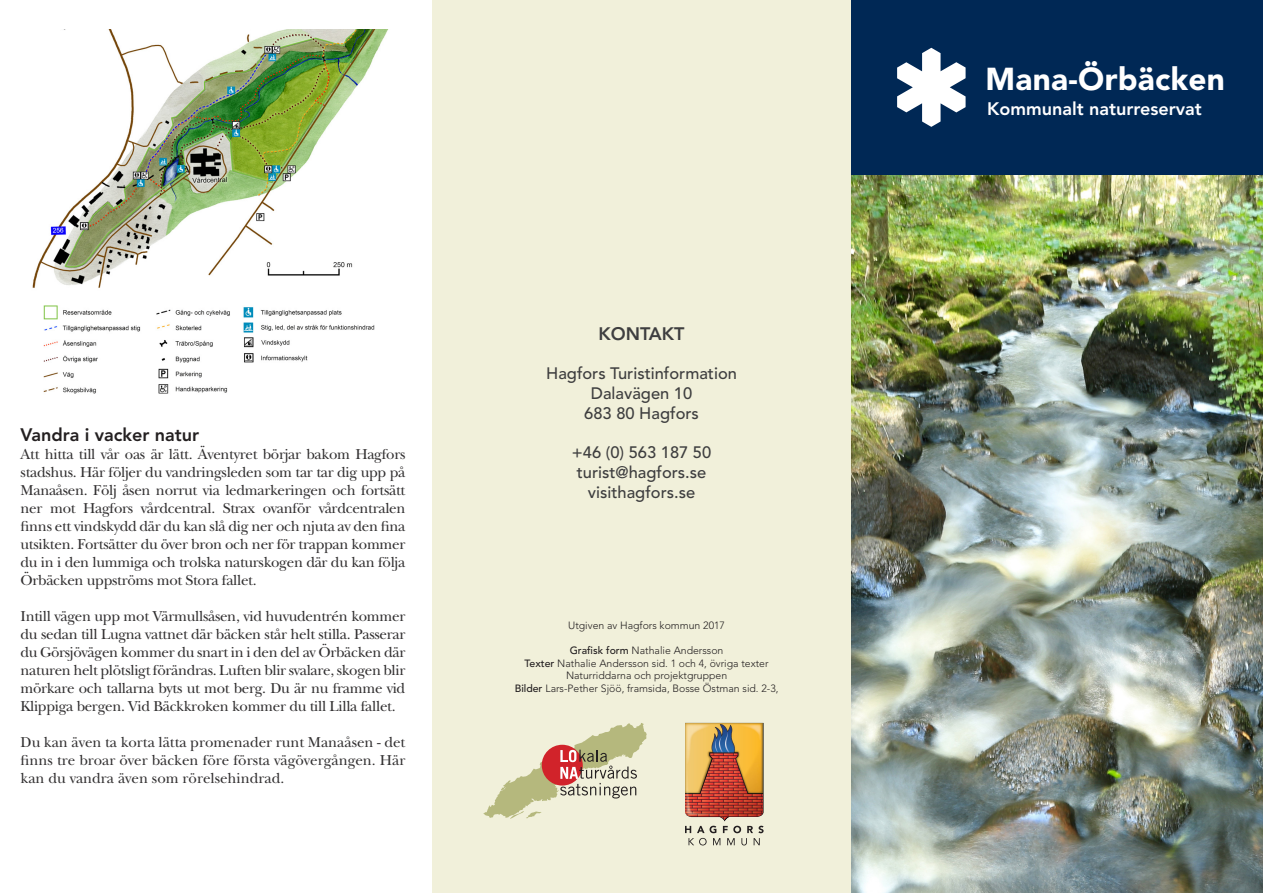
<style>
.page{position:relative;width:1263px;height:893px;background:#fff}
.page>*{position:absolute;margin:0;border:0;box-sizing:border-box;transform-origin:0 0}
.t1{font:900 31.5px "Avenir LT Std";letter-spacing:.01em;color:#fff}
.t2{font:800 18px "Avenir LT Std";color:#fff}
.t3{font:800 18px "Avenir LT Std";color:#231f20}
.t4{font:800 18px "Avenir LT Std";color:#3e3e3f}
.t5{font:500 16.5px "Avenir LT Std";color:#3e3e3f}
.t6{font:15px/18px "New Baskerville Std";letter-spacing:-.02em;color:#312f30;text-align:justify}
.t7{font:300 10.5px "Avenir LT Std";color:#231f20}
.s1{font-weight:500}
</style>
<div class="page">
<img style="left:851px;top:175px;width:411px;height:718px">
<div style="left:432px;top:0;width:418px;height:893px;background:#f1f0da"></div>
<svg style="left:483px;top:723px;width:164px;height:96px"></svg>
<img style="left:685px;top:723px;width:78px;height:98px">
<svg style="left:685px;top:826px;width:78px;height:19px"></svg>
<div style="left:851px;top:0;width:412px;height:175px;background:#002855"></div>
<svg style="left:897px;top:48px;width:68px;height:79px"></svg>
<img style="left:32px;top:30px;width:356px;height:364px">
<div style="left:313px;top:356px;width:109px;height:54px;background:#fff"></div>
<p class="t3" style="left:21px;top:424px;width:180px">Vandra i vacker natur</p>
<p class="t6" style="left:21px;top:445px;width:386px">Att hitta till vår oas är lätt. Äventyret börjar bakom Hagfors stadshus. Här följer du vandringsleden som tar tar dig upp på Manaåsen. Följ åsen norrut via ledmarkeringen och fortsätt ner mot Hagfors vårdcentral. Strax ovanför vårdcentralen finns ett vindskydd där du kan slå dig ner och njuta av den fina utsikten. Fortsätter du över bron och ner för trappan kommer du in i den lummiga och trolska naturskogen där du kan följa Örbäcken uppströms mot Stora fallet.</p>
<p class="t6" style="left:21px;top:607px;width:386px">Intill vägen upp mot Värmullsåsen, vid huvudentrén kommer du sedan till Lugna vattnet där bäcken står helt stilla. Passerar du Görsjövägen kommer du snart in i den del av Örbäcken där naturen helt plötsligt förändras. Luften blir svalare, skogen blir mörkare och tallarna byts ut mot berg. Du är nu framme vid Klippiga bergen. Vid Bäckkroken kommer du till Lilla fallet.</p>
<p class="t6" style="left:21px;top:733px;width:386px">Du kan även ta korta lätta promenader runt Manaåsen - det finns tre broar över bäcken före första vägövergången. Här kan du vandra även som rörelsehindrad.</p>
<p class="t4" style="left:598px;top:323px;width:87px">KONTAKT</p>
<p class="t5" style="left:546px;top:364px;width:192px">Hagfors Turistinformation</p>
<p class="t5" style="left:591px;top:384px;width:103px">Dalavägen 10</p>
<p class="t5" style="left:584px;top:404px;width:116px">683 80 Hagfors</p>
<p class="t5" style="left:572px;top:443px;width:141px">+46 (0) 563 187 50</p>
<p class="t5" style="left:577px;top:463px;width:131px">turist@hagfors.se</p>
<p class="t5" style="left:588px;top:483px;width:109px">visithagfors.se</p>
<p class="t7" style="left:568px;top:619px;width:158px">Utgiven av Hagfors kommun 2017</p>
<p class="t7" style="left:570px;top:644px;width:155px"><span class="s1">Grafisk form</span> Nathalie Andersson</p>
<p class="t7" style="left:525px;top:657px;width:245px"><span class="s1">Texter</span> Nathalie Andersson sid. 1 och 4, övriga texter</p>
<p class="t7" style="left:566px;top:669px;width:163px">Naturriddarna och projektgruppen</p>
<p class="t7" style="left:515px;top:682px;width:265px"><span class="s1">Bilder</span> Lars-Pether Sjöö, framsida, Bosse Östman sid. 2-3,</p>
<p class="t1" style="left:985px;top:60px;width:241px">Mana-Örbäcken</p>
<p class="t2" style="left:987px;top:98px;width:216px">Kommunalt naturreservat</p>
</div>
